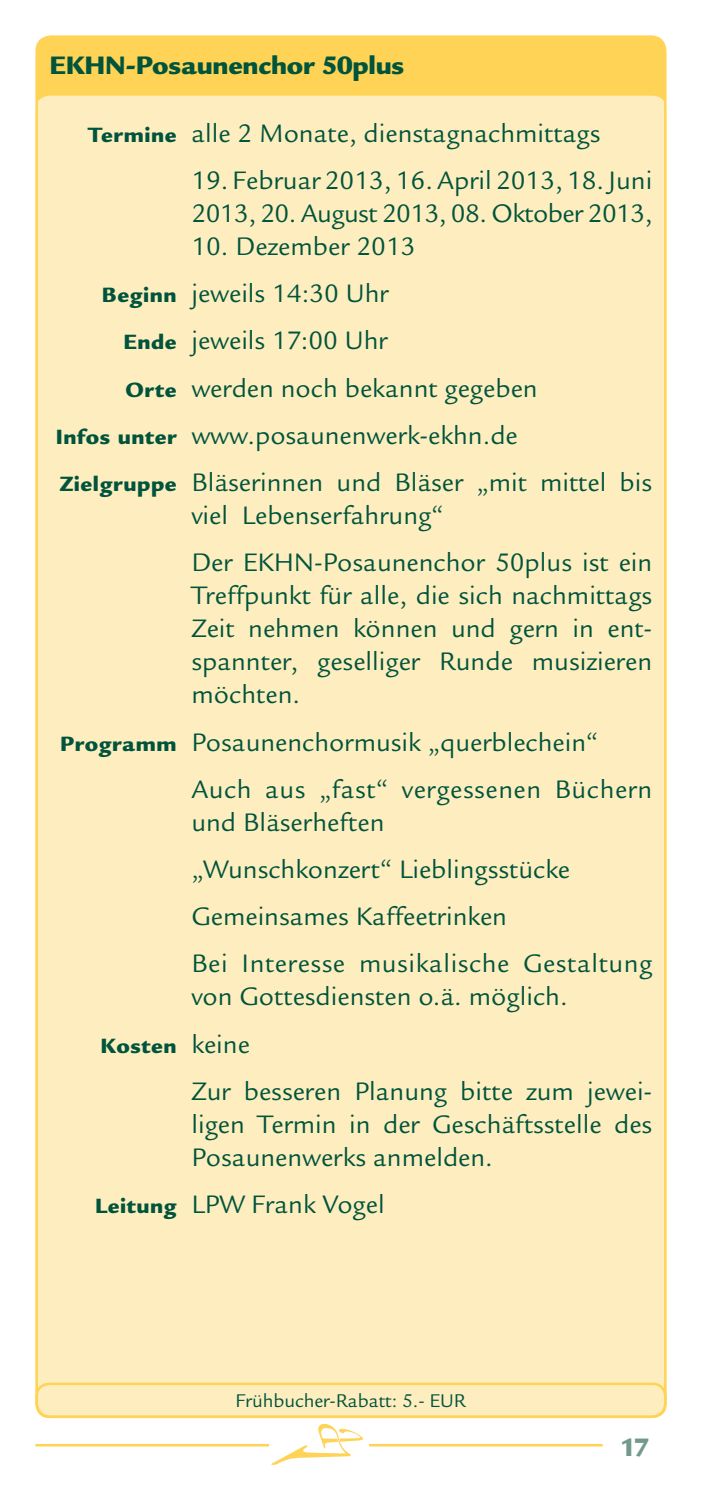
<style>
.page{position:relative;width:702px;height:1489px;background:#fff}
.page>*{position:absolute;margin:0;border:0;box-sizing:border-box;transform-origin:0 0}
.t1{font:27.5px/33px "Legacy Sans";color:#00543c}
.t2{font:900 27.5px "Legacy Sans";letter-spacing:-.01em;color:#00543c}
.t3{font:900 27.5px "Legacy Sans";color:#709b8b}
.t4{font:900 22.5px "Legacy Sans";letter-spacing:.025em;color:#00543c}
.t5{font:20px "Legacy Sans";letter-spacing:-.005em;color:#00543c}
.s1{font-weight:900;font-size:22.5px}
.s2{font-weight:400;font-size:27.5px}
</style>
<div class="page">
<div style="left:37px;top:37px;width:628px;height:1379px;background:#fed356;border-radius:14px"></div>
<div style="left:35px;top:96px;width:631px;height:1320px;background:#feedbe;border-radius:14px"></div>
<div style="left:35px;top:1382px;width:631px;height:35px;border:2px solid #fed356;border-radius:12px"></div>
<hr style="left:35px;top:1443px;width:567px;height:3px;background:#fed356">
<div style="left:269px;top:1438px;width:100px;height:20px;background:#fff"></div>
<svg style="left:271px;top:1424px;width:92px;height:40px"></svg>
<p class="t2" style="left:50px;top:49px;width:356px">EKHN-Posaunenchor 50plus</p>
<p class="t1" style="left:88px;top:117px;width:514px"><span class="s1">Termine</span> alle 2 Monate, dienstagnachmittags</p>
<p class="t1" style="left:191px;top:164px;width:462px">19. Februar 2013, 16. April 2013, 18. Juni<br>2013, 20. August 2013, 08. Oktober 2013,</p>
<p class="t1" style="left:191px;top:230px;width:226px">10. Dezember 2013</p>
<p class="t1" style="left:102px;top:277px;width:288px"><span class="s1">Beginn</span> jeweils 14:30 Uhr</p>
<p class="t1" style="left:123px;top:324px;width:266px"><span class="s1">Ende</span> jeweils 17:00 Uhr</p>
<p class="t1" style="left:125px;top:372px;width:414px"><span class="s1">Orte</span> werden noch bekannt gegeben</p>
<p class="t1" style="left:56px;top:419px;width:463px"><span class="s1">Infos unter</span> www.posaunenwerk-ekhn.de</p>
<p class="t1" style="left:60px;top:466px;width:594px"><span class="s1">Zielgruppe</span> Bläserinnen und Bläser „mit mittel bis</p>
<p class="t1" style="left:191px;top:492px;width:462px;line-height:47.2px">viel Lebenserfahrung“<br>Der EKHN-Posaunenchor 50plus ist ein</p>
<p class="t1" style="left:191px;top:579px;width:462px;text-align:justify">Treffpunkt fü r alle, die sich nachmittags Zeit nehmen können und gern in ent&shy;spannter, geselliger Runde musizieren möchten.</p>
<p class="t1" style="left:191px;top:718px;width:462px;line-height:47.2px;text-indent:-131px"><span class="s1">Programm</span> Posaunenchormusik „querblechein“<br>Auch aus „fast“ vergessenen Büchern</p>
<p class="t1" style="left:191px;top:798px;width:462px;line-height:47.2px">und Bläserheften<br>„Wunschkonzert“ Lieblingsstücke<br>Gemeinsames Kaffeetrinken<br>Bei Interesse musikalische Gestaltung</p>
<p class="t1" style="left:191px;top:980px;width:378px">von Gottesdiensten o.ä. möglich.</p>
<p class="t4" style="left:101px;top:1031px;width:151px">Kosten <span class="s2">keine</span></p>
<p class="t1" style="left:191px;top:1074px;width:462px;text-align:justify">Zur besseren Planung bitte zum jewei&shy;ligen Termin in der Geschäftsstelle des Posaunenwerks anmelden.</p>
<p class="t1" style="left:95px;top:1188px;width:291px"><span class="s1">Leitung</span> LPW Frank Vogel</p>
<p class="t5" style="left:236px;top:1389px;width:231px">Frühbucher-Rabatt: 5.- EUR</p>
<p class="t3" style="left:619px;top:1430px;width:31px">17</p>
</div>
